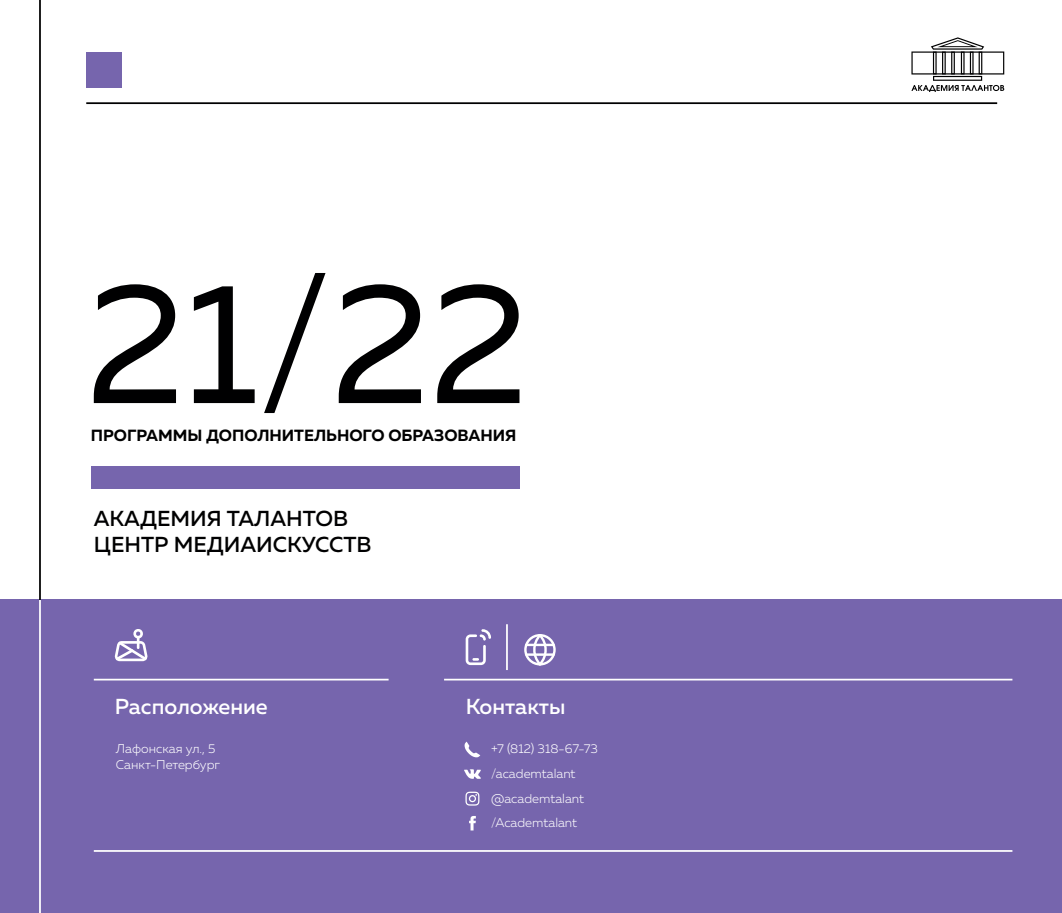
<style>
.page{position:relative;width:1062px;height:913px;background:#fff}
.page>*{position:absolute;margin:0;border:0;box-sizing:border-box;transform-origin:0 0}
.t1{font:171.5px "Muller";color:#000001}
.t2{font:500 21.7px/26.1px "Muller";color:#000001}
.t3{font:500 21.7px "Muller";color:#fff}
.t4{font:700 16.1px "Muller";color:#000001}
.t5{font:300 12.6px/24.5px "Muller";color:#fff}
</style>
<div class="page">
<div style="left:0;top:600px;width:1062px;height:313px;background:#7665ad"></div>
<hr style="left:39px;top:0;width:2px;height:600px;background:#000001">
<hr style="left:39px;top:600px;width:2px;height:313px;background:#fff">
<hr style="left:86px;top:102px;width:911px;height:2px;background:#000001">
<div style="left:91px;top:466px;width:428px;height:22px;background:#7665ad"></div>
<svg style="left:933px;top:76px;width:49px;height:5px"></svg>
<svg style="left:911px;top:37px;width:93px;height:38px"></svg>
<svg style="left:911px;top:85px;width:93px;height:7px"></svg>
<hr style="left:94px;top:679px;width:294px;height:1px;background:#fff">
<hr style="left:444px;top:679px;width:568px;height:1px;background:#fff">
<hr style="left:94px;top:850px;width:918px;height:2px;background:#fff">
<svg style="left:115px;top:629px;width:33px;height:32px"></svg>
<svg style="left:524px;top:634px;width:31px;height:31px"></svg>
<hr style="left:525px;top:644px;width:30px;height:2px;background:#fff">
<hr style="left:525px;top:653px;width:30px;height:3px;background:#fff">
<hr style="left:506px;top:624px;width:2px;height:46px;background:#fff">
<svg style="left:465px;top:629px;width:26px;height:36px"></svg>
<div style="left:86px;top:53px;width:35px;height:35px;background:#7665ad"></div>
<svg style="left:464px;top:769px;width:17px;height:10px"></svg>
<svg style="left:465px;top:791px;width:14px;height:14px"></svg>
<svg style="left:469px;top:816px;width:7px;height:14px"></svg>
<svg style="left:464px;top:741px;width:16px;height:16px"></svg>
<h1 class="t1" style="left:86px;top:238px;width:443px">21/22</h1>
<p class="t4" style="left:91px;top:425px;width:427px">ПРОГРАММЫ ДОПОЛНИТЕЛЬНОГО ОБРАЗОВАНИЯ</p>
<h2 class="t2" style="left:94px;top:505px;width:279px">АКАДЕМИЯ ТАЛАНТОВ<br>ЦЕНТР МЕДИАИСКУССТВ</h2>
<h2 class="t3" style="left:115px;top:693px;width:154px">Расположение</h2>
<h2 class="t3" style="left:465px;top:693px;width:101px">Контакты</h2>
<p class="t5" style="left:116px;top:741px;width:106px;line-height:15.2px">Лафонская ул., 5<br>Санкт-Петербург</p>
<p class="t5" style="left:491px;top:736px;width:108px">+7 (812) 318-67-73</p>
<p class="t5" style="left:491px;top:761px;width:95px">/academtalant @academtalant /Academtalant</p>
</div>
